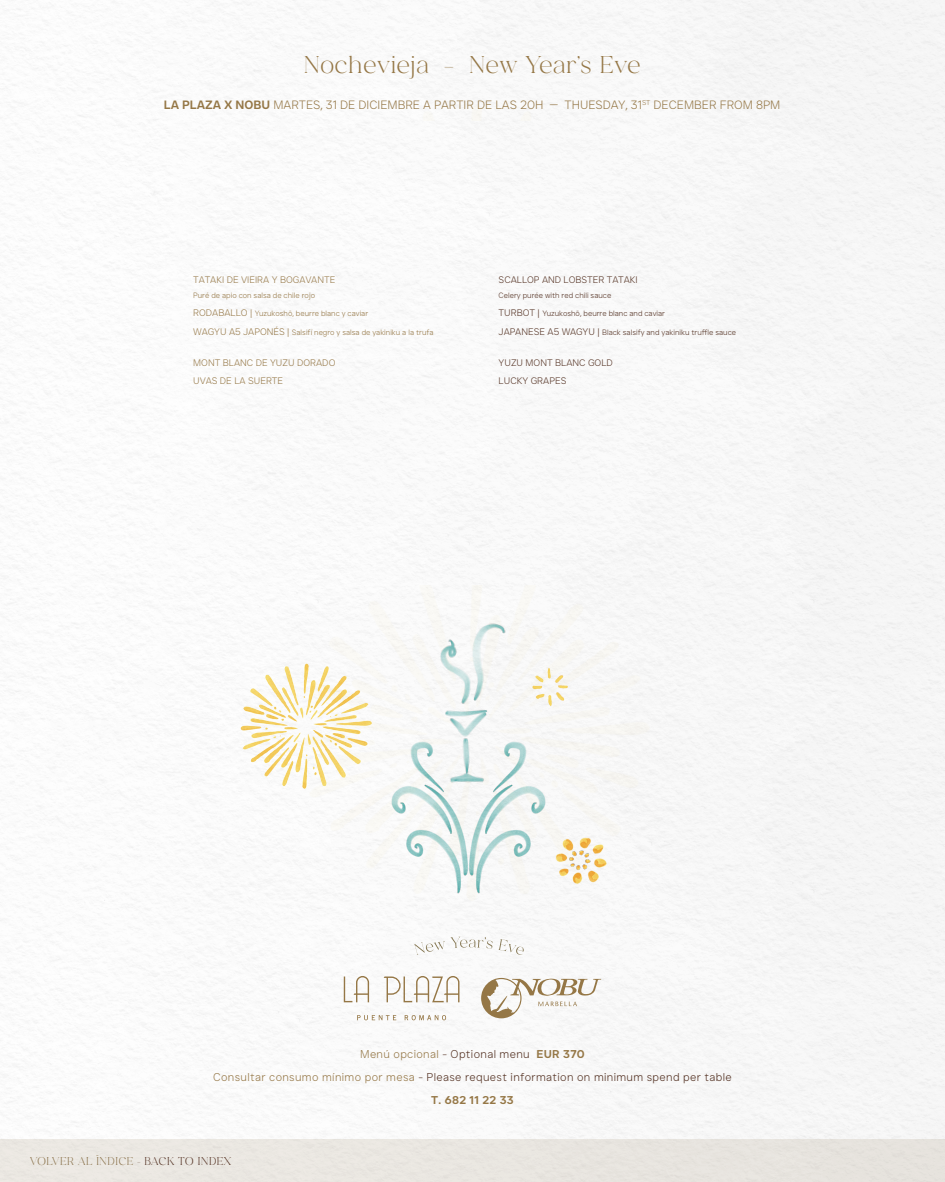
<style>
.page{position:relative;width:945px;height:1182px;background:#fff}
.page>*{position:absolute;margin:0;border:0;box-sizing:border-box;transform-origin:0 0}
.t1{font:24.15px "Milyuna";color:#957746}
.t2{font:300 expanded 12.08px "JUST Sans";color:#957746}
.t3{font:11.38px "Milyuna";color:#8a724b}
.t4{font:300 expanded 11.29px/22.7px "JUST Sans";letter-spacing:.03em;color:#543223;text-align:center}
.t5{font:300 expanded 9.45px "JUST Sans";color:#957746}
.t6{font:300 expanded 9.45px "JUST Sans";color:#543223}
.t7{font:300 expanded 7.7px "JUST Sans";color:#957746}
.t8{font:300 expanded 7.7px "JUST Sans";color:#543223}
.s1{font-weight:600;font-stretch:normal}
.s2{font-size:9.45px}
.s3{color:#957746}
.s4{font-weight:600;font-stretch:normal;color:#957746}
.s5{color:#543223}
</style>
<div class="page">
<svg style="left:414px;top:936px;width:110px;height:18px"></svg>
<svg style="left:481px;top:977px;width:120px;height:41px"></svg>
<svg style="left:384px;top:975px;width:75px;height:27px"></svg>
<svg style="left:344px;top:975px;width:25px;height:27px"></svg>
<svg style="left:357px;top:1014px;width:39px;height:6px"></svg>
<svg style="left:405px;top:1014px;width:41px;height:6px"></svg>
<img style="left:225px;top:649px;width:37px;height:150px">
<img style="left:262px;top:585px;width:412px;height:345px">
<img style="left:527px;top:666px;width:47px;height:45px">
<img style="left:574px;top:832px;width:39px;height:57px">
<img style="left:574px;top:848px;width:19px;height:23px">
<img style="left:424px;top:615px;width:95px;height:122px">
<img style="left:480px;top:737px;width:94px;height:166px">
<img style="left:363px;top:737px;width:117px;height:166px">
<div style="left:0;top:1138px;width:944px;height:43px;background:#e8e5e0"></div>
<h1 class="t1" style="left:303px;top:55px;width:339px">Nochevieja — New Year’s Eve</h1>
<h2 class="t2" style="left:164px;top:98px;width:618px"><span class="s1">LA PLAZA X NOBU</span> MARTES, 31 DE DICIEMBRE A PARTIR DE LAS 20H — THUESDAY, 31<sup>ST</sup> DECEMBER FROM 8PM</h2>
<p class="t5" style="left:193px;top:274px;width:144px">TATAKI DE VIEIRA Y BOGAVANTE</p>
<p class="t7" style="left:193px;top:290px;width:123px">Puré de apio con salsa de chile rojo</p>
<p class="t6" style="left:499px;top:274px;width:141px">SCALLOP AND LOBSTER TATAKI</p>
<p class="t8" style="left:499px;top:290px;width:114px">Celery purée with red chili sauce</p>
<p class="t7" style="left:193px;top:309px;width:176px"><span class="s2">RODABALLO |</span> Yuzukoshō, beurre blanc y caviar</p>
<p class="t8" style="left:499px;top:309px;width:168px"><span class="s2">TURBOT |</span> Yuzukoshō, beurre blanc and caviar</p>
<p class="t7" style="left:193px;top:328px;width:242px"><span class="s2">WAGYU A5 JAPONÉS |</span> Salsifí negro y salsa de yakiniku a la trufa</p>
<p class="t8" style="left:499px;top:328px;width:239px"><span class="s2">JAPANESE A5 WAGYU |</span> Black salsify and yakiniku truffle sauce</p>
<p class="t5" style="left:193px;top:356px;width:144px">MONT BLANC DE YUZU DORADO</p>
<p class="t6" style="left:499px;top:356px;width:116px">YUZU MONT BLANC GOLD</p>
<p class="t5" style="left:193px;top:375px;width:91px">UVAS DE LA SUERTE</p>
<p class="t6" style="left:499px;top:375px;width:69px">LUCKY GRAPES</p>
<h3 class="t4" style="left:213px;top:1042px;width:520px"><span class="s3">Menú opcional</span> - Optional menu <span class="s4">EUR 370<br></span><span class="s3">Consultar consumo mínimo por mesa</span> - Please request information on minimum spend per table<br><span class="s4">T. 682 11 22 33</span></h3>
<h3 class="t3" style="left:30px;top:1156px;width:203px">VOLVER AL ÏNDICE <span class="s5">- BACK TO INDEX</span></h3>
</div>
